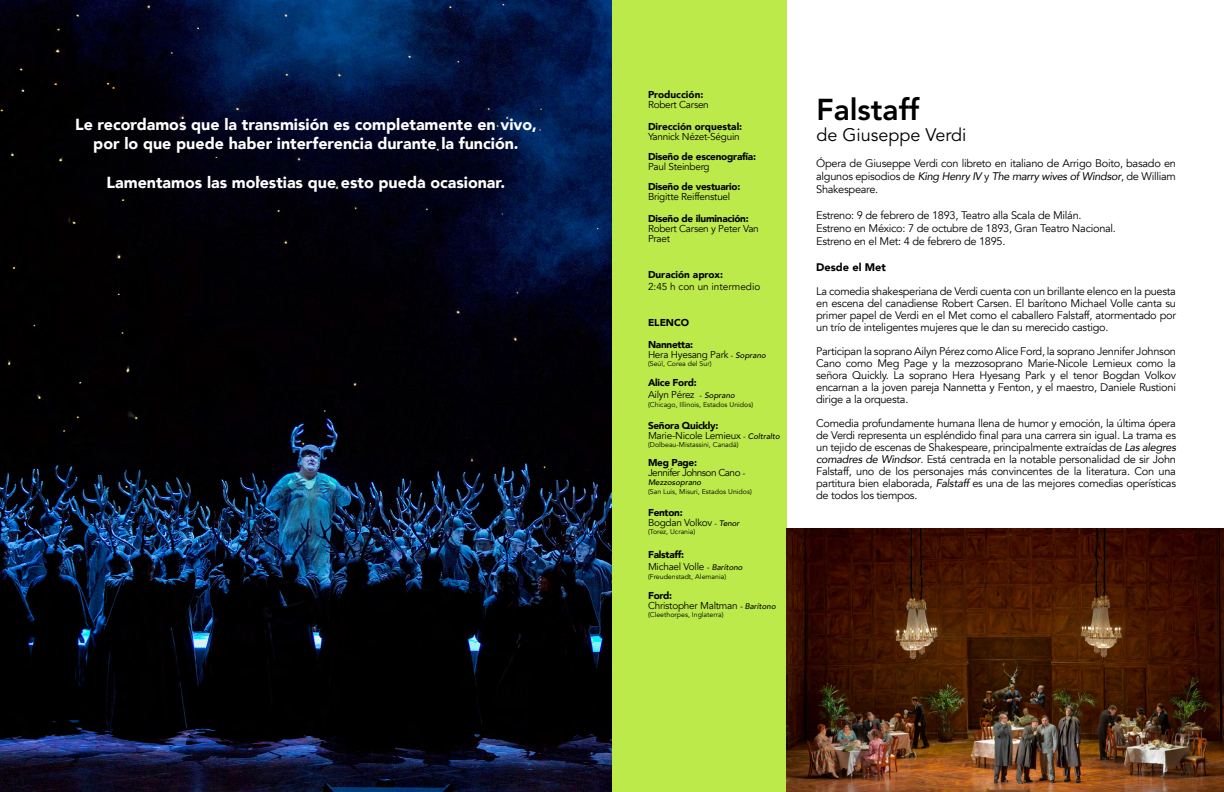
<style>
.page{position:relative;width:1224px;height:792px;background:#fff}
.page>*{position:absolute;margin:0;border:0;box-sizing:border-box;transform-origin:0 0}
.t1{font:800 30px "Avenir Arabic";color:#000}
.t2{font:18px "Avenir Arabic";color:#000}
.t3{font:900 16px/19.2px "Avenir";color:#fff;text-align:center}
.t4{font:11px/12px "Avenir";letter-spacing:-.025em;color:#000;text-align:justify}
.t5{font:900 11px "Avenir";color:#000}
.t6{font:10px/10px "Avenir";letter-spacing:-.025em;color:#000}
.t7{font:900 10px/12px "Avenir";letter-spacing:-.025em;color:#000}
.t8{font:900 10px "Avenir";color:#000}
.t9{font:10px/10px "Avenir";letter-spacing:-.05em;color:#000}
.t10{font:10px "Avenir";color:#000}
.t11{font:italic 500 8px "Avenir";color:#000}
.t12{font:7px "Avenir";color:#000}
.s1{font-weight:900}
.s2{font-size:8px}
.s3{font-weight:500;font-style:italic;font-size:8px}
.s4{font-weight:400}
.s5{font-weight:400;font-size:8px}
.s6{font-style:italic}
</style>
<div class="page">
<img style="left:0;top:0;width:612px;height:792px">
<div style="left:612px;top:0;width:175px;height:792px;background:#bdea4b"></div>
<img style="left:787px;top:529px;width:437px;height:263px">
<h3 class="t3" style="left:75px;top:114px;width:463px">Le recordamos que la transmisión es completamente en vivo, por lo que puede haber interferencia durante la función.</h3>
<h3 class="t3" style="left:107px;top:172px;width:400px">Lamentamos las molestias que esto pueda ocasionar.</h3>
<p class="t8" style="left:648px;top:86px;width:57px">Producción:</p>
<p class="t6" style="left:648px;top:100px;width:62px">Robert Carsen</p>
<p class="t8" style="left:648px;top:118px;width:96px">Dirección orquestal:</p>
<p class="t6" style="left:648px;top:132px;width:93px">Yannick Nézet-Séguin</p>
<p class="t7" style="left:648px;top:150px;width:109px">Diseño de escenografía:</p>
<p class="t6" style="left:648px;top:162px;width:63px">Paul Steinberg</p>
<p class="t7" style="left:648px;top:180px;width:94px">Diseño de vestuario:</p>
<p class="t6" style="left:648px;top:192px;width:84px">Brigitte Reiffenstuel</p>
<p class="t7" style="left:648px;top:212px;width:102px">Diseño de iluminación:</p>
<p class="t6" style="left:648px;top:224px;width:112px">Robert Carsen y Peter Van<br>Praet</p>
<p class="t8" style="left:648px;top:266px;width:77px">Duración aprox:</p>
<p class="t10" style="left:648px;top:281px;width:114px">2:45 h con un intermedio</p>
<p class="t7" style="left:648px;top:316px;width:43px">ELENCO</p>
<p class="t6" style="left:648px;top:340px;width:119px"><span class="s1">Nannetta:<br></span>Hera Hyesang Park <span class="s2">-</span> <span class="s3">Soprano</span></p>
<p class="t12" style="left:648px;top:360px;width:65px">(Seúl, Corea del Sur)</p>
<p class="t7" style="left:648px;top:377px;width:88px">Alice Ford:<br><span class="s4">Ailyn Pérez</span> <span class="s5">-</span> <span class="s3">Soprano</span></p>
<p class="t12" style="left:648px;top:400px;width:107px">(Chicago, Illinois, Estados Unidos)</p>
<p class="t6" style="left:648px;top:420px;width:133px"><span class="s1">Señora Quickly:<br></span>Marie-Nicole Lemieux <span class="s2">-</span> <span class="s3">Coltralto</span></p>
<p class="t12" style="left:648px;top:441px;width:92px">(Dolbeau-Mistassini, Canadá)</p>
<p class="t9" style="left:648px;top:457px;width:98px"><span class="s1">Meg Page:<br></span>Jennifer Johnson Cano <span class="s3">-</span></p>
<p class="t11" style="left:648px;top:478px;width:55px">Mezzosoprano</p>
<p class="t12" style="left:648px;top:487px;width:105px">(San Luis, Misuri, Estados Unidos)</p>
<p class="t6" style="left:648px;top:507px;width:93px"><span class="s1">Fenton:<br></span>Bogdan Volkov <span class="s2">-</span> <span class="s3">Tenor</span></p>
<p class="t12" style="left:648px;top:527px;width:49px">(Torez, Ucrania)</p>
<p class="t6" style="left:648px;top:549px;width:96px;line-height:12px"><span class="s1">Falstaff:<br></span>Michael Volle <span class="s3">- Barítono</span></p>
<p class="t12" style="left:648px;top:572px;width:80px">(Freudenstadt, Alemania)</p>
<p class="t6" style="left:648px;top:590px;width:129px"><span class="s1">Ford:<br></span>Christopher Maltman <span class="s3">- Barítono</span></p>
<p class="t12" style="left:648px;top:611px;width:77px">(Cleethorpes, Inglaterra)</p>
<h1 class="t1" style="left:817px;top:87px;width:104px">Falstaff</h1>
<h2 class="t2" style="left:817px;top:122px;width:152px">de Giuseppe Verdi</h2>
<p class="t4" style="left:816px;top:157px;width:361px;line-height:13px">Ópera de Giuseppe Verdi con libreto en italiano de Arrigo Boito, basado en algunos episodios de <span class="s6">King Henry IV</span> y <span class="s6">The marry wives of Windsor</span>, de William Shakespeare.</p>
<p class="t4" style="left:816px;top:209px;width:301px;line-height:13px;text-align:left">Estreno: 9 de febrero de 1893, Teatro alla Scala de Milán.<br>Estreno en México: 7 de octubre de 1893, Gran Teatro Nacional.<br>Estreno en el Met: 4 de febrero de 1895.</p>
<p class="t5" style="left:816px;top:258px;width:71px">Desde el Met</p>
<p class="t4" style="left:816px;top:286px;width:361px">La comedia shakesperiana de Verdi cuenta con un brillante elenco en la puesta en escena del canadiense Robert Carsen. El barítono Michael Volle canta su primer papel de Verdi en el Met como el caballero Falstaff, atormentado por un trío de inteligentes mujeres que le dan su merecido castigo.</p>
<p class="t4" style="left:816px;top:346px;width:361px">Participan la soprano Ailyn Pérez como Alice Ford, la soprano Jennifer Johnson Cano como Meg Page y la mezzosoprano Marie-Nicole Lemieux como la señora Quickly. La soprano Hera Hyesang Park y el tenor Bogdan Volkov encarnan a la joven pareja Nannetta y Fenton, y el maestro, Daniele Rustioni dirige a la orquesta.</p>
<p class="t4" style="left:816px;top:418px;width:361px">Comedia profundamente humana llena de humor y emoción, la última ópera de Verdi representa un espléndido final para una carrera sin igual. La trama es un tejido de escenas de Shakespeare, principalmente extraídas de <span class="s6">Las alegres comadres de Windsor</span>. Está centrada en la notable personalidad de sir John Falstaff, uno de los personajes más convincentes de la literatura. Con una partitura bien elaborada, <span class="s6">Falstaff</span> es una de las mejores comedias operísticas de todos los tiempos.</p>
</div>
